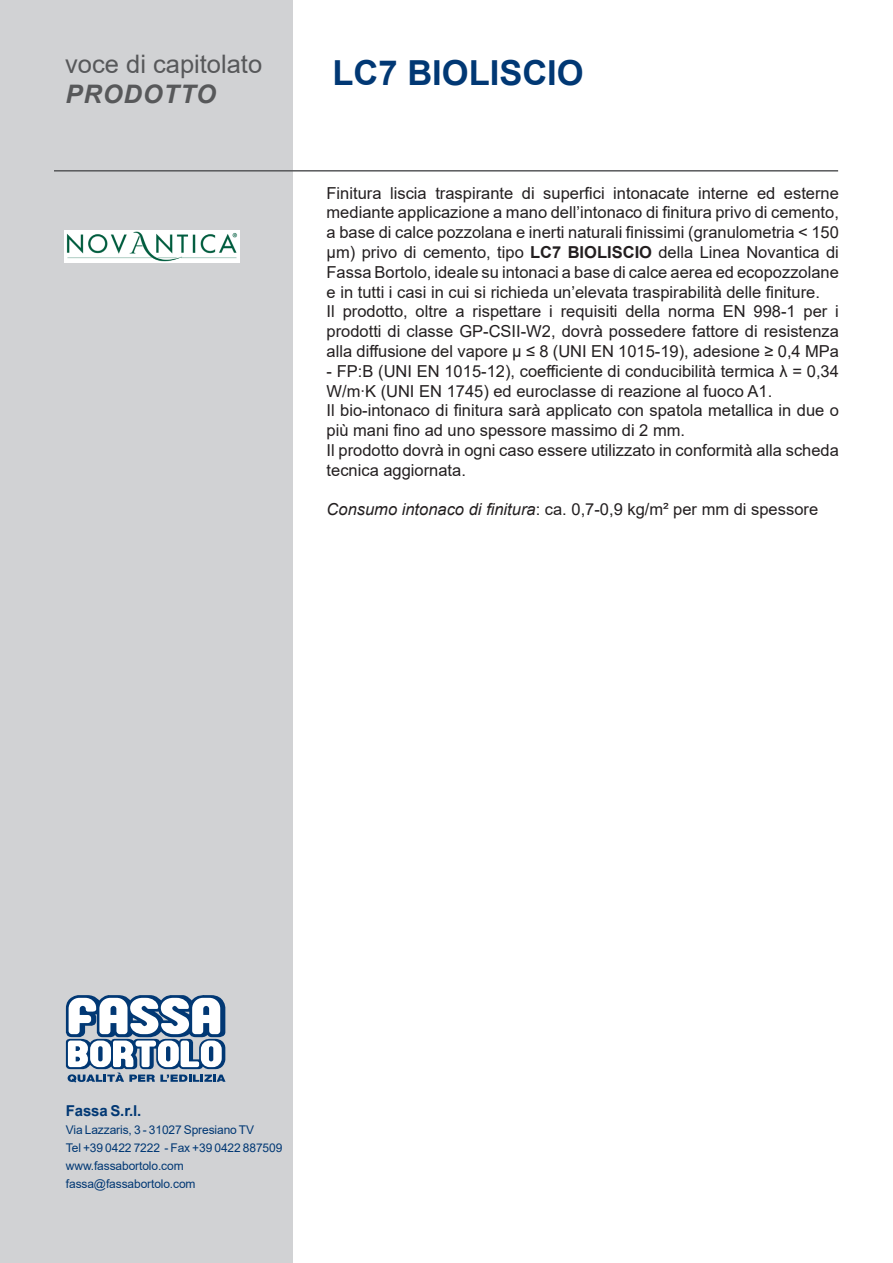
<style>
.page{position:relative;width:893px;height:1263px;background:#fff}
.page>*{position:absolute;margin:0;border:0;box-sizing:border-box;transform-origin:0 0}
.t1{font:700 34.5px "Arial";color:#013874}
.t2{font:25.5px "Arial";color:#57585a}
.t3{font:italic 700 25.5px "Arial";letter-spacing:.035em;color:#57585a}
.t4{font:16.5px/19.8px "Arial";color:#231f20}
.t5{font:700 15px "Arial";letter-spacing:-.01em;color:#013874}
.t6{font:12px/18px "Arial";letter-spacing:-.01em;color:#013874}
.s1{font-weight:700}
.s2{font-style:italic}
</style>
<div class="page">
<div style="left:0;top:0;width:293px;height:1263px;background:#d1d2d4"></div>
<svg style="left:66px;top:995px;width:160px;height:87px"></svg>
<hr style="left:54px;top:170px;width:784px;height:2px;background:#57585a">
<img style="left:65px;top:230px;width:174px;height:32px">
<h2 class="t2" style="left:65px;top:46px;width:199px">voce di capitolato</h2>
<h2 class="t3" style="left:66px;top:77px;width:152px">PRODOTTO</h2>
<p class="t1" style="left:333px;top:49px;width:253px">LC7 BIOLISCIO</p>
<p class="t4" style="left:327px;top:183px;width:514px;text-align:justify">Finitura liscia traspirante di superfici intonacate interne ed esterne mediante applicazione a mano dell’intonaco di finitura privo di cemento, a base di calce pozzolana e inerti naturali finissimi (granulometria &lt; 150 µm) privo di cemento, tipo <span class="s1">LC7 BIOLISCIO</span> della Linea Novantica di Fassa Bortolo, ideale su intonaci a base di calce aerea ed ecopozzolane e in tutti i casi in cui si richieda un’elevata traspirabilità delle finiture.</p>
<p class="t4" style="left:327px;top:302px;width:514px;text-align:justify">Il prodotto, oltre a rispettare i requisiti della norma EN 998-1 per i prodotti di classe GP-CSII-W2, dovrà possedere fattore di resistenza alla diffusione del vapore µ ≤ 8 (UNI EN 1015-19), adesione ≥ 0,4 MPa</p>
<p class="t4" style="left:327px;top:361px;width:514px">- FP:B (UNI EN 1015-12), coefficiente di conducibilità termica λ = 0,34<br>W/m∙K (UNI EN 1745) ed euroclasse di reazione al fuoco A1.</p>
<p class="t4" style="left:327px;top:401px;width:514px">Il bio-intonaco di finitura sarà applicato con spatola metallica in due o più mani fino ad uno spessore massimo di 2 mm.</p>
<p class="t4" style="left:327px;top:440px;width:514px">Il prodotto dovrà in ogni caso essere utilizzato in conformità alla scheda tecnica aggiornata.</p>
<p class="t4" style="left:327px;top:500px;width:493px"><span class="s2">Consumo intonaco di finitura</span>: ca. 0,7-0,9 kg/m² per mm di spessore</p>
<p class="t5" style="left:66px;top:1100px;width:77px">Fassa S.r.l.</p>
<p class="t6" style="left:66px;top:1121px;width:218px">Via Lazzaris, 3 - 31027 Spresiano TV<br>Tel +39 0422 7222 - Fax +39 0422 887509 www.fassabortolo.com fassa@fassabortolo.com</p>
</div>
